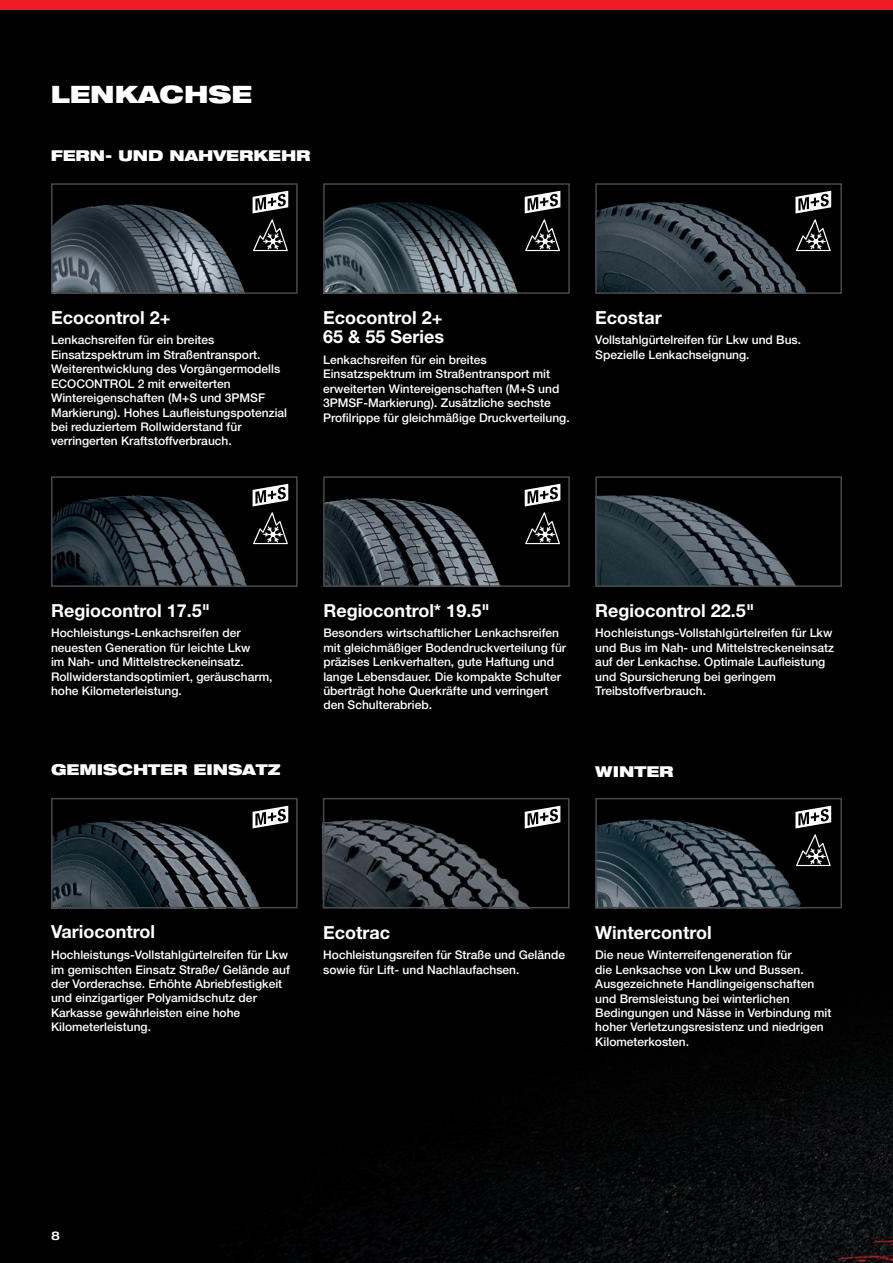
<style>
.page{position:relative;width:893px;height:1263px;background:#000}
.page>*{position:absolute;margin:0;border:0;box-sizing:border-box;transform-origin:0 0}
.t1{font:900 expanded 24px "Helvetica Neue LT Std";color:#fff}
.t2{font:700 18px/19.5px "Helvetica Neue LT Std";color:#fff}
.t3{font:900 expanded 15px "Helvetica Neue LT Std";color:#fff}
.t4{font:500 12px/14.4px "Helvetica Neue LT Std";color:#fff}
.t5{font:500 expanded 12px "Helvetica Neue LT Std";color:#fff}
</style>
<div class="page">
<img style="left:51px;top:798px;width:842px;height:465px">
<img style="left:54px;top:806px;width:241px;height:99px">
<div style="left:51px;top:798px;width:247px;height:110px;border:2px solid #47494a"></div>
<img style="left:598px;top:819px;width:206px;height:86px">
<div style="left:595px;top:798px;width:247px;height:110px;border:2px solid #47494a"></div>
<img style="left:598px;top:190px;width:234px;height:101px">
<div style="left:595px;top:183px;width:247px;height:111px;border:2px solid #47494a"></div>
<img style="left:54px;top:489px;width:230px;height:95px">
<div style="left:51px;top:476px;width:247px;height:111px;border:2px solid #47494a"></div>
<img style="left:326px;top:801px;width:240px;height:104px">
<div style="left:323px;top:798px;width:246px;height:110px;border:2px solid #47494a"></div>
<img style="left:326px;top:483px;width:235px;height:101px">
<div style="left:323px;top:476px;width:247px;height:111px;border:2px solid #47494a"></div>
<img style="left:598px;top:495px;width:197px;height:89px">
<div style="left:595px;top:476px;width:247px;height:111px;border:2px solid #47494a"></div>
<img style="left:326px;top:197px;width:209px;height:94px">
<div style="left:323px;top:183px;width:247px;height:111px;border:2px solid #47494a"></div>
<img style="left:54px;top:190px;width:235px;height:101px">
<div style="left:51px;top:183px;width:247px;height:111px;border:2px solid #47494a"></div>
<svg style="left:253px;top:191px;width:35px;height:22px"></svg>
<svg style="left:253px;top:219px;width:35px;height:32px"></svg>
<svg style="left:525px;top:191px;width:35px;height:22px"></svg>
<svg style="left:525px;top:219px;width:35px;height:32px"></svg>
<svg style="left:795px;top:191px;width:36px;height:22px"></svg>
<svg style="left:796px;top:219px;width:35px;height:32px"></svg>
<svg style="left:253px;top:484px;width:35px;height:22px"></svg>
<svg style="left:253px;top:512px;width:35px;height:32px"></svg>
<svg style="left:525px;top:484px;width:35px;height:22px"></svg>
<svg style="left:525px;top:512px;width:35px;height:32px"></svg>
<svg style="left:795px;top:806px;width:36px;height:22px"></svg>
<svg style="left:796px;top:834px;width:35px;height:32px"></svg>
<svg style="left:525px;top:806px;width:35px;height:22px"></svg>
<svg style="left:253px;top:806px;width:35px;height:22px"></svg>
<div style="left:0;top:0;width:893px;height:10px;background:#ed1d24"></div>
<h1 class="t1" style="left:51px;top:78px;width:203px">LENKACHSE</h1>
<p class="t3" style="left:51px;top:145px;width:261px">FERN- UND NAHVERKEHR</p>
<h2 class="t2" style="left:51px;top:307px;width:121px">Ecocontrol 2+</h2>
<p class="t4" style="left:51px;top:333px;width:238px">Lenkachsreifen für ein breites Einsatzspektrum im Straßentransport.<br>Weiterentwicklung des Vorgängermodells ECOCONTROL 2 mit erweiterten Wintereigenschaften (M+S und 3PMSF Markierung). Hohes Laufleistungspotenzial bei reduziertem Rollwiderstand für verringerten Kraftstoffverbrauch.</p>
<h2 class="t2" style="left:323px;top:307px;width:123px">Ecocontrol 2+<br>65 &amp; 55 Series</h2>
<p class="t4" style="left:323px;top:352px;width:248px">Lenkachsreifen für ein breites Einsatzspektrum im Straßentransport mit erweiterten Wintereigenschaften (M+S und 3PMSF-Markierung). Zusätzliche sechste Profilrippe für gleichmäßige Druckverteilung.</p>
<h2 class="t2" style="left:595px;top:307px;width:68px">Ecostar</h2>
<p class="t4" style="left:595px;top:333px;width:207px">Vollstahlgürtelreifen für Lkw und Bus.<br>Spezielle Lenkachseignung.</p>
<h2 class="t2" style="left:51px;top:600px;width:160px">Regiocontrol 17.5"</h2>
<p class="t4" style="left:51px;top:626px;width:223px">Hochleistungs-Lenkachsreifen der neuesten Generation für leichte Lkw<br>im Nah- und Mittelstreckeneinsatz.<br>Rollwiderstandsoptimiert, geräuscharm, hohe Kilometerleistung.</p>
<p class="t3" style="left:51px;top:760px;width:231px">GEMISCHTER EINSATZ</p>
<h2 class="t2" style="left:323px;top:600px;width:168px">Regiocontrol* 19.5"</h2>
<p class="t4" style="left:323px;top:626px;width:244px">Besonders wirtschaftlicher Lenkachsreifen mit gleichmäßiger Bodendruckverteilung für präzises Lenkverhalten, gute Haftung und lange Lebensdauer. Die kompakte Schulter überträgt hohe Querkräfte und verringert den Schulterabrieb.</p>
<h2 class="t2" style="left:595px;top:600px;width:160px">Regiocontrol 22.5"</h2>
<p class="t4" style="left:595px;top:626px;width:240px">Hochleistungs-Vollstahlgürtelreifen für Lkw und Bus im Nah- und Mittelstreckeneinsatz auf der Lenkachse. Optimale Laufleistung und Spursicherung bei geringem Treibstoffverbrauch.</p>
<p class="t3" style="left:595px;top:761px;width:80px">WINTER</p>
<h2 class="t2" style="left:51px;top:922px;width:105px">Variocontrol</h2>
<p class="t4" style="left:51px;top:947px;width:240px">Hochleistungs-Vollstahlgürtelreifen für Lkw im gemischten Einsatz Straße/ Gelände auf der Vorderachse. Erhöhte Abriebfestigkeit und einzigartiger Polyamidschutz der Karkasse gewährleisten eine hohe Kilometerleistung.</p>
<h2 class="t2" style="left:323px;top:922px;width:68px">Ecotrac</h2>
<p class="t4" style="left:323px;top:948px;width:243px">Hochleistungsreifen für Straße und Gelände sowie für Lift- und Nachlaufachsen.</p>
<h2 class="t2" style="left:595px;top:922px;width:118px">Wintercontrol</h2>
<p class="t4" style="left:595px;top:948px;width:238px">Die neue Winterreifengeneration für<br>die Lenksachse von Lkw und Bussen.<br>Ausgezeichnete Handlingeigenschaften und Bremsleistung bei winterlichen Bedingungen und Nässe in Verbindung mit hoher Verletzungsresistenz und niedrigen Kilometerkosten.</p>
<p class="t5" style="left:51px;top:1228px;width:10px">8</p>
</div>
